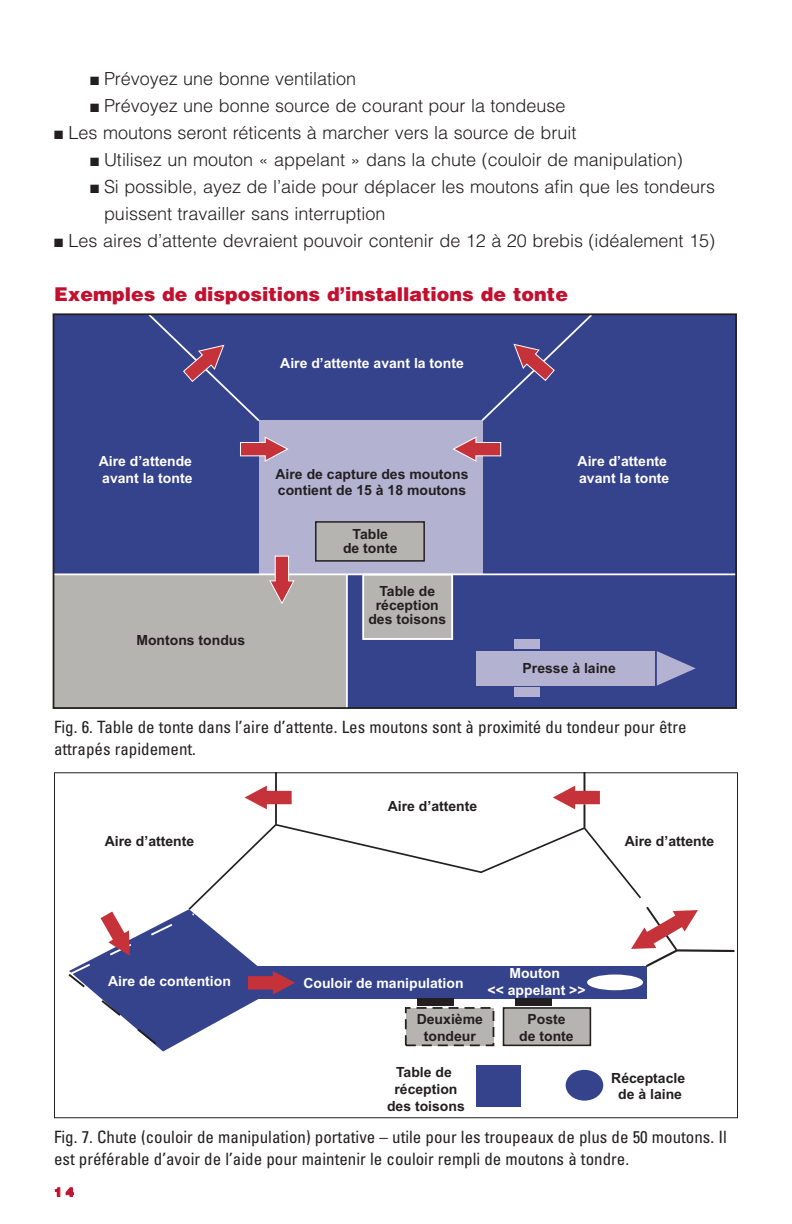
<style>
.page{position:relative;width:792px;height:1224px;background:#fff}
.page>*{position:absolute;margin:0;border:0;box-sizing:border-box;transform-origin:0 0}
.t1{font:900 19px "Helvetica LT Std";color:#c3102f}
.t2{font:300 18px/27px "Helvetica LT Std";color:#231f20}
.t3{font:condensed 17px/22px "Univers";color:#231f20}
.t4{font:700 14px/16.8px "Arial";color:#231f20;text-align:center}
.t5{font:700 14px/16.8px "Arial";color:#fff}
.t6{font:900 12px "Helvetica";color:#c3102f}
</style>
<div class="page">
<div style="left:54px;top:314px;width:682px;height:394px;background:#35428c"></div>
<div style="left:53px;top:574px;width:294px;height:134px;background:#b6b4b0"></div>
<div style="left:259px;top:421px;width:224px;height:153px;background:#b4b2d1"></div>
<div style="left:316px;top:522px;width:108px;height:39px;background:#b6b4b0"></div>
<div style="left:315px;top:521px;width:110px;height:41px;border:2px solid #231f20"></div>
<div style="left:363px;top:575px;width:89px;height:64px;background:#b6b4b0"></div>
<div style="left:362px;top:574px;width:91px;height:66px;border:2px solid #fff"></div>
<div style="left:514px;top:639px;width:25px;height:10px;background:#b4b2d1"></div>
<div style="left:514px;top:688px;width:25px;height:9px;background:#b4b2d1"></div>
<div style="left:476px;top:651px;width:179px;height:35px;background:#b4b2d1"></div>
<svg style="left:657px;top:651px;width:39px;height:35px"></svg>
<hr style="left:53px;top:573px;width:684px;height:2px;background:#fff">
<hr style="left:346px;top:574px;width:2px;height:135px;background:#fff">
<svg style="left:480px;top:316px;width:112px;height:105px"></svg>
<svg style="left:149px;top:316px;width:112px;height:106px"></svg>
<svg style="left:269px;top:555px;width:26px;height:49px"></svg>
<svg style="left:240px;top:436px;width:49px;height:26px"></svg>
<svg style="left:453px;top:436px;width:49px;height:26px"></svg>
<div style="left:53px;top:313px;width:684px;height:396px;border:2px solid #231f20"></div>
<div style="left:256px;top:966px;width:390px;height:32px;background:#35428c"></div>
<div style="left:503px;top:1008px;width:87px;height:37px;background:#b6b4b0"></div>
<div style="left:503px;top:1007px;width:88px;height:39px;border:2px solid #231f20"></div>
<div style="left:406px;top:1008px;width:87px;height:37px;background:#b6b4b0"></div>
<div style="left:405px;top:1007px;width:89px;height:39px;border:2px dashed #231f20"></div>
<svg style="left:188px;top:824px;width:453px;height:85px"></svg>
<div style="left:587px;top:975px;width:56px;height:15px;background:#fff;border-radius:50%"></div>
<div style="left:476px;top:1065px;width:45px;height:41px;background:#35428c"></div>
<div style="left:566px;top:1070px;width:37px;height:31px;background:#35428c;border-radius:50%"></div>
<div style="left:417px;top:998px;width:36px;height:7px;background:#231f20"></div>
<div style="left:515px;top:998px;width:36px;height:7px;background:#231f20"></div>
<svg style="left:553px;top:774px;width:47px;height:63px"></svg>
<svg style="left:631px;top:905px;width:103px;height:64px"></svg>
<svg style="left:245px;top:774px;width:47px;height:50px"></svg>
<svg style="left:68px;top:909px;width:227px;height:143px"></svg>
<p class="t2" style="left:90px;top:67px;width:268px">■ Prévoyez une bonne ventilation</p>
<p class="t2" style="left:90px;top:94px;width:477px">■ Prévoyez une bonne source de courant pour la tondeuse</p>
<p class="t2" style="left:54px;top:121px;width:524px">■ Les moutons seront réticents à marcher vers la source de bruit</p>
<p class="t2" style="left:90px;top:148px;width:594px">■ Utilisez un mouton « appelant » dans la chute (couloir de manipulation)</p>
<p class="t2" style="left:104px;top:175px;width:613px;text-indent:-14px">■ Si possible, ayez de l’aide pour déplacer les moutons afin que les tondeurs puissent travailler sans interruption</p>
<p class="t2" style="left:54px;top:229px;width:663px">■ Les aires d’attente devraient pouvoir contenir de 12 à 20 brebis (idéalement 15)</p>
<p class="t1" style="left:54px;top:287px;width:516px">Exemples de dispositions d’installations de tonte</p>
<p class="t5" style="left:280px;top:355px;width:185px">Aire d’attente avant la tonte</p>
<p class="t5" style="left:99px;top:453px;width:95px">Aire d’attende avant la tonte</p>
<p class="t4" style="left:136px;top:632px;width:110px">Montons tondus</p>
<p class="t4" style="left:276px;top:465px;width:194px;text-align:left">Aire de capture des moutons contient de 15 à 18 moutons</p>
<p class="t4" style="left:343px;top:527px;width:56px;line-height:14px">Table de tonte</p>
<p class="t4" style="left:368px;top:584px;width:79px;line-height:14px">Table de réception des toisons</p>
<p class="t5" style="left:578px;top:453px;width:93px">Aire d’a tente avant la tonte</p>
<p class="t4" style="left:523px;top:660px;width:95px">Presse à laine</p>
<p class="t3" style="left:54px;top:718px;width:634px">Fig. 6. Table de tonte dans l’aire d’attente. Les moutons sont à proximité du tondeur pour être attrapés rapidement.</p>
<p class="t4" style="left:105px;top:833px;width:91px">Aire d’a tente</p>
<p class="t5" style="left:108px;top:973px;width:124px">Aire de contention</p>
<p class="t4" style="left:388px;top:798px;width:91px">Aire d’a tente</p>
<p class="t4" style="left:625px;top:833px;width:91px">Aire d’a tente</p>
<p class="t5" style="left:303px;top:974px;width:162px">Couloir de manipulation</p>
<p class="t5" style="left:488px;top:965px;width:100px;text-align:center">Mouton<br>&lt;&lt; appelant &gt;&gt;</p>
<p class="t4" style="left:417px;top:1011px;width:68px">Deuxième ondeur</p>
<p class="t4" style="left:519px;top:1011px;width:56px">Poste de tonte</p>
<p class="t4" style="left:387px;top:1064px;width:79px">Table de éception des toisons</p>
<p class="t4" style="left:611px;top:1069px;width:75px">Réceptacle de à laine</p>
<p class="t3" style="left:54px;top:1128px;width:674px">Fig. 7. Chute (couloir de manipulation) portative – utile pour les troupeaux de plus de 50 moutons. Il est préférable d’avoir de l’aide pour maintenir le couloir rempli de moutons à tondre.</p>
<p class="t6" style="left:54px;top:1188px;width:21px">1 4</p>
</div>
